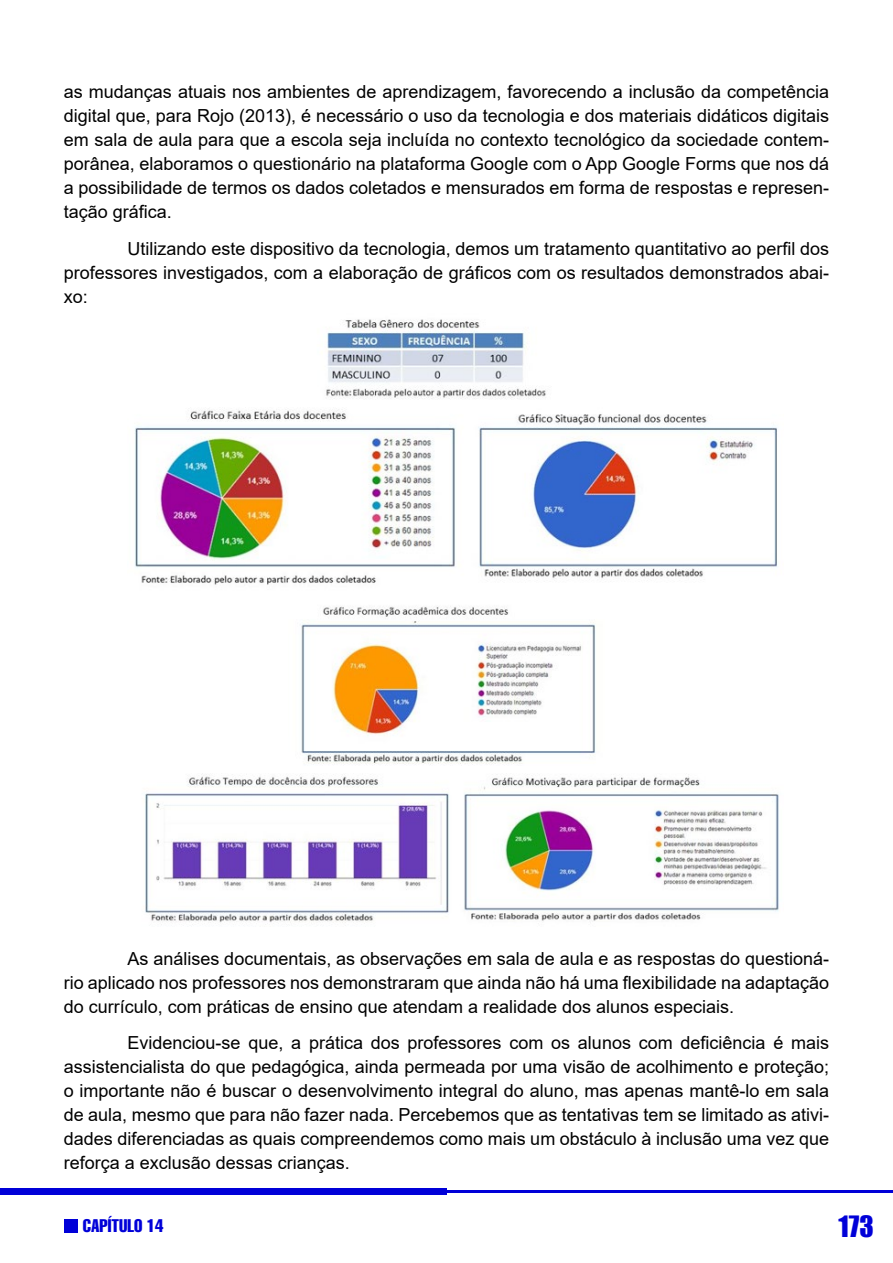
<style>
.page{position:relative;width:893px;height:1263px;background:#fff}
.page>*{position:absolute;margin:0;border:0;box-sizing:border-box;transform-origin:0 0}
.t1{font:27px "Impact";color:#0000d8}
.t2{font:18px/24px "Arial";color:#000;text-align:justify}
.t3{font:extra-condensed 18px "Helvetica";color:#0000d8}
</style>
<div class="page">
<div style="left:0;top:1188px;width:446px;height:7px;background:#0000d8"></div>
<hr style="left:446px;top:1191px;width:447px;height:2px;background:#0000d8">
<div style="left:65px;top:1219px;width:13px;height:14px;background:#0000d8"></div>
<img style="left:135px;top:319px;width:644px;height:606px">
<p class="t2" style="left:64px;top:80px;width:767px">as mudanças atuais nos ambientes de aprendizagem, favorecendo a inclusão da competência digital que, para Rojo (2013), é necessário o uso da tecnologia e dos materiais didáticos digitais em sala de aula para que a escola seja incluída no contexto tecnológico da sociedade contem&shy;porânea, elaboramos o questionário na plataforma Google com o App Google Forms que nos dá a possibilidade de termos os dados coletados e mensurados em forma de respostas e represen&shy;tação gráfica.</p>
<p class="t2" style="left:64px;top:236px;width:767px;text-indent:64px">Utilizando este dispositivo da tecnologia, demos um tratamento quantitativo ao perfil dos professores investigados, com a elaboração de gráficos com os resultados demonstrados abai&shy;xo:</p>
<p class="t2" style="left:64px;top:946px;width:767px;text-indent:64px">As análises documentais, as observações em sala de aula e as respostas do questioná&shy;rio aplicado nos professores nos demonstraram que ainda não há uma flexibilidade na adaptação do currículo, com práticas de ensino que atendam a realidade dos alunos especiais.</p>
<p class="t2" style="left:64px;top:1031px;width:767px;text-indent:64px">Evidenciou-se que, a prática dos professores com os alunos com deficiência é mais assistencialista do que pedagógica, ainda permeada por uma visão de acolhimento e proteção; o importante não é buscar o desenvolvimento integral do aluno, mas apenas mantê-lo em sala de aula, mesmo que para não fazer nada. Percebemos que as tentativas tem se limitado as ativi&shy;dades diferenciadas as quais compreendemos como mais um obstáculo à inclusão uma vez que reforça a exclusão dessas crianças.</p>
<p class="t3" style="left:83px;top:1214px;width:82px">CAPÍTULO 14</p>
<h1 class="t1" style="left:838px;top:1206px;width:37px">173</h1>
</div>
